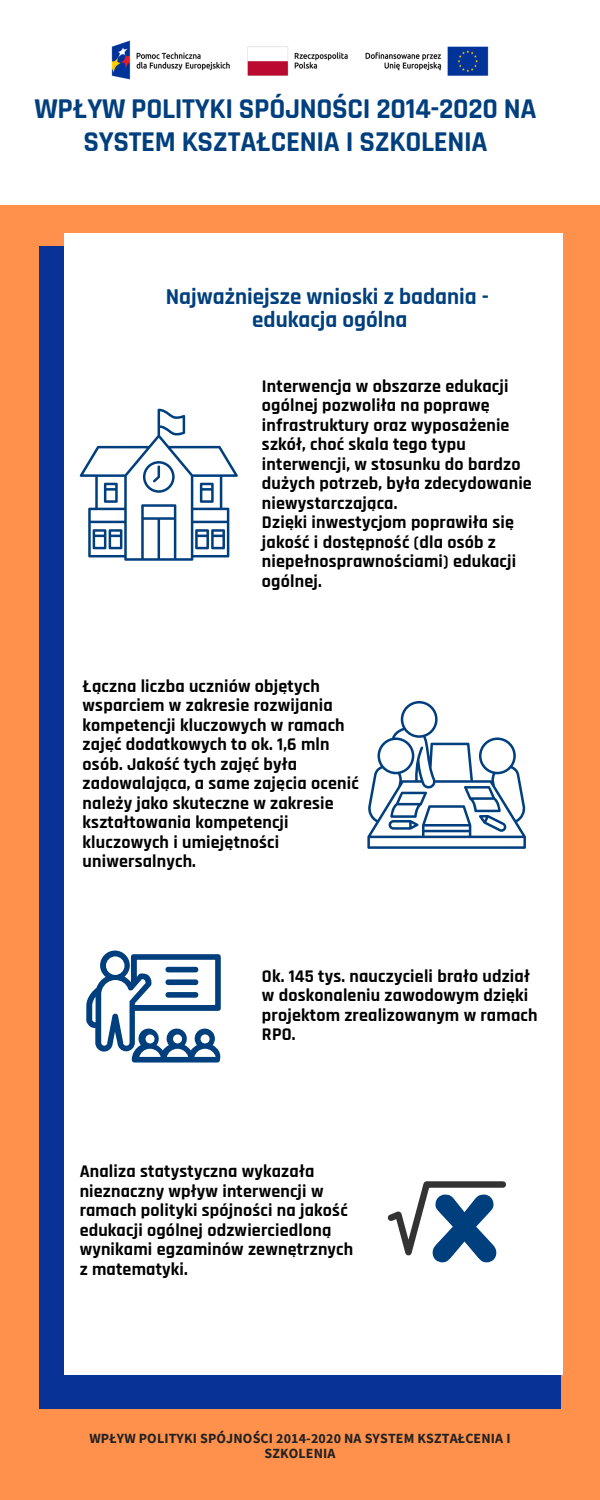
<style>
.page{position:relative;width:600px;height:1500px;background:#ff914d}
.page>*{position:absolute;margin:0;border:0;box-sizing:border-box;transform-origin:0 0}
.t1{font:700 29px/33px "Rajdhani";letter-spacing:-.01em;color:#003f7d;text-align:center}
.t2{font:700 23px/22.5px "Rajdhani";color:#003f7d;text-align:center}
.t3{font:700 18px/19.5px "Rajdhani";letter-spacing:.01em;color:#000}
.t4{font:700 14px/15px "Source Sans Pro";letter-spacing:.01em;color:#222;text-align:center}
</style>
<div class="page">
<div style="left:0;top:0;width:600px;height:205px;background:#fff"></div>
<div style="left:39px;top:246px;width:522px;height:1162px;background:#083296"></div>
<div style="left:65px;top:234px;width:498px;height:1141px;background:#fff"></div>
<svg style="left:80px;top:409px;width:158px;height:152px"></svg>
<svg style="left:367px;top:701px;width:159px;height:148px"></svg>
<svg style="left:86px;top:951px;width:135px;height:112px"></svg>
<div style="left:165px;top:967px;width:33px;height:5px;background:#003f7d;border-radius:3px"></div>
<div style="left:165px;top:979px;width:33px;height:6px;background:#003f7d;border-radius:3px"></div>
<div style="left:165px;top:992px;width:33px;height:6px;background:#003f7d;border-radius:3px"></div>
<svg style="left:387px;top:1181px;width:120px;height:81px"></svg>
<img style="left:111px;top:40px;width:378px;height:40px">
<h1 class="t1" style="left:35px;top:93px;width:504px">WPŁYW POLITYKI SPÓJNOŚCI 2014-2020 NA<br>SYSTEM KSZTAŁCENIA I SZKOLENIA</h1>
<p class="t2" style="left:166px;top:286px;width:325px">Najważniejsze wnioski z badania - edukacja ogólna</p>
<h2 class="t3" style="left:262px;top:377px;width:271px">Interwencja w obszarze edukacji ogólnej pozwoliła na poprawę infrastruktury oraz wyposażenie szkół, choć skala tego typu interwencji, w stosunku do bardzo dużych potrzeb, była zdecydowanie niewystarczająca.<br>Dzięki inwestycjom poprawiła się jakość i dostępność (dla osób z niepełnosprawnościami) edukacji ogólnej.</h2>
<p class="t3" style="left:83px;top:677px;width:278px">Łączna liczba uczniów objętych wsparciem w zakresie rozwijania kompetencji kluczowych w ramach zajęć dodatkowych to ok. 1,6 mln osób. Jakość tych zajęć była zadowalająca, a same zajęcia ocenić należy jako skuteczne w zakresie kształtowania kompetencji kluczowych i umiejętności uniwersalnych.</p>
<h3 class="t3" style="left:262px;top:967px;width:277px">Ok. 145 tys. nauczycieli brało udział w doskonaleniu zawodowym dzięki projektom zrealizowanym w ramach<br>RPO.</h3>
<h3 class="t3" style="left:80px;top:1162px;width:275px">Analiza statystyczna wykazała nieznaczny wpływ interwencji w ramach polityki spójności na jakość edukacji ogólnej odzwierciedloną wynikami egzaminów zewnętrznych z matematyki.</h3>
<p class="t4" style="left:89px;top:1431px;width:423px">WPŁYW POLITYKI SPÓJNOŚCI 2014-2020 NA SYSTEM KSZTAŁCENIA I<br>SZKOLENIA</p>
</div>
